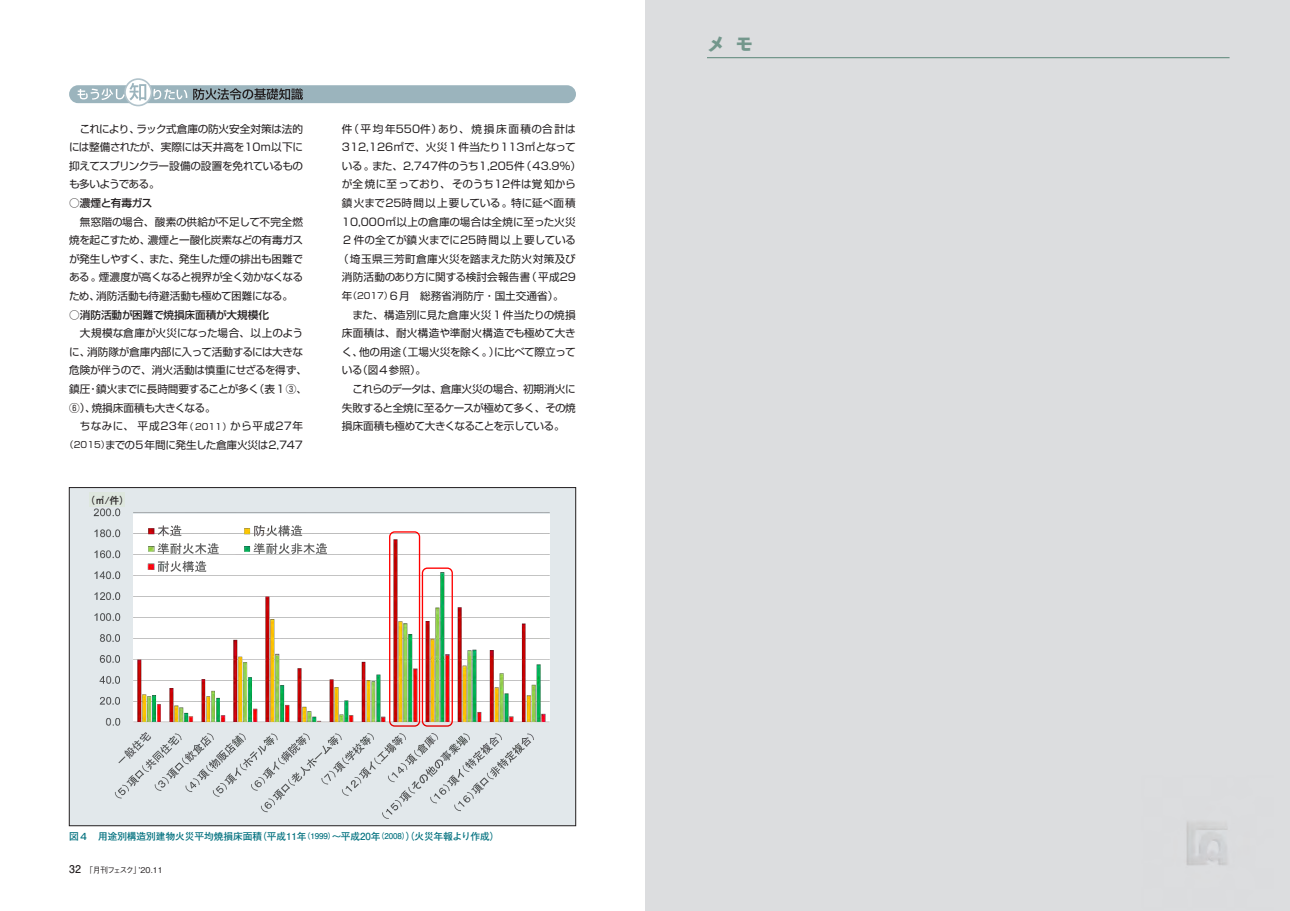
<style>
.page{position:relative;width:1290px;height:911px;background:#fff}
.page>*{position:absolute;margin:0;border:0;box-sizing:border-box;transform-origin:0 0}
.t1{font:800 18.62px "Toppan Bunkyu Midashi Gothic Std N";color:#73978c}
.t2{font:10.62px/18.6px "Shin Go Pr 6 N";letter-spacing:-.015em;color:#231f20;text-align:justify}
.t3{font:10.62px "Shin Go Pr 6 N";letter-spacing:.005em;color:#231f20}
.t4{font:10.62px "Shin Go Pr 6 N";letter-spacing:-.04em;color:#231f20}
.t5{font:10.62px "Shin Go Pr 6 N";letter-spacing:.02em;color:#231f20}
.t6{font:10.62px "Shin Go Pr 6 N";letter-spacing:.04em;color:#231f20}
.t7{font:10.62px "Shin Go Pr 6 N";letter-spacing:-.06em;color:#231f20}
.t8{font:10.62px "Shin Go Pr 6 N";letter-spacing:.01em;color:#231f20}
.t9{font:500 10.62px "Shin Go Pr 6 N";color:#231f20}
.t10{font:500 10.62px "Shin Go Pr 6 N";letter-spacing:-.025em;color:#231f20}
.t11{font:700 9.75px "Futo Go B101 Pr 6 N";letter-spacing:-.01em;color:#01707e}
.t12{font:700 9.75px "Futo Go B101 Pr 6 N";color:#231f20}
.t13{font:500 8px "Gothic BBB Pr 6 N";letter-spacing:-.12em;color:#231f20}
.s1{font-size:8.88px}
.s2{font-size:8px}
.s3{font-family:"Futo Go B101 Pr 6 N";font-weight:700;font-size:10.62px}
</style>
<div class="page">
<div style="left:69px;top:85px;width:507px;height:18px;background:#9bb4bd;border-radius:9px"></div>
<svg style="left:125px;top:79px;width:26px;height:26px"></svg>
<div style="left:124px;top:78px;width:28px;height:28px;border:2px solid #b1c3cb;border-radius:50%"></div>
<svg style="left:78px;top:83px;width:68px;height:17px"></svg>
<svg style="left:153px;top:89px;width:34px;height:10px"></svg>
<svg style="left:193px;top:88px;width:110px;height:12px"></svg>
<div style="left:69px;top:487px;width:507px;height:338px;background:#e2e8eb"></div>
<img style="left:93px;top:508px;width:457px;height:311px">
<div style="left:389px;top:531px;width:31px;height:195px;border:1px solid #f00;border-radius:5px"></div>
<div style="left:422px;top:567px;width:31px;height:159px;border:1px solid #f00;border-radius:5px"></div>
<div style="left:89px;top:493px;width:36px;height:14px;background:#dee7de"></div>
<div style="left:645px;top:0;width:645px;height:911px;background:#dcdddf"></div>
<hr style="left:707px;top:57px;width:522px;height:1px;background:#73978c">
<img style="left:1186px;top:822px;width:41px;height:43px">
<p class="t2" style="left:69px;top:118px;width:235px;text-indent:11px">これにより、ラック式倉庫の防火安全対策は法的には整備されたが、実際には天井高を10ｍ以下に抑えてスプリンクラー設備の設置を免れているものも多いようである。</p>
<p class="t10" style="left:69px;top:194px;width:85px">○濃煙と有毒ガス</p>
<p class="t2" style="left:69px;top:211px;width:235px;text-indent:11px">無窓階の場合、酸素の供給が不足して不完全燃焼を起こすため、濃煙と一酸化炭素などの有毒ガスが発生しやすく、また、発生した煙の排出も困難である。煙濃度が高くなると視界が全く効かなくなるため、消防活動も待避活動も極めて困難になる。</p>
<p class="t9" style="left:69px;top:306px;width:201px">○消防活動が困難で焼損床面積が大規模化</p>
<p class="t2" style="left:69px;top:323px;width:239px;text-align:left;text-indent:11px">大規模な倉庫が火災になった場合、以上のように、消防隊が倉庫内部に入って活動するには大きな危険が伴うので、消火活動は慎重にせざるを得ず、鎮圧・鎮火までに長時間要することが多く（表１③、<br>⑥）、焼損床面積も大きくなる。</p>
<p class="t2" style="left:65px;top:416px;width:240px;text-align:right">ちなみに、平成23年<span class="s1">（ 2011）</span>から平成27年<span class="s1">（2015）</span>までの５年間に発生した倉庫火災は2,747</p>
<p class="t12" style="left:85px;top:492px;width:45px">（㎡/件）</p>
<p class="t5" style="left:342px;top:120px;width:235px">件（平均年550件）あり、焼損床面積の合計は</p>
<p class="t2" style="left:342px;top:137px;width:235px">312,126㎡で、火災１件当たり113㎡となって</p>
<p class="t2" style="left:342px;top:156px;width:241px">いる。また、2,747件のうち1,205件（43.9％）</p>
<p class="t3" style="left:342px;top:176px;width:235px">が全焼に至っており、そのうち12件は覚知から</p>
<p class="t3" style="left:342px;top:194px;width:235px">鎮火まで25時間以上要している。特に延べ面積</p>
<p class="t2" style="left:342px;top:211px;width:235px">10,000㎡以上の倉庫の場合は全焼に至った火災</p>
<p class="t3" style="left:342px;top:231px;width:235px">２件の全てが鎮火までに25時間以上要している</p>
<p class="t6" style="left:338px;top:250px;width:239px">（埼玉県三芳町倉庫火災を踏まえた防火対策及び</p>
<p class="t2" style="left:342px;top:267px;width:235px">消防活動のあり方に関する検討会報告書（平成29</p>
<p class="t2" style="left:342px;top:286px;width:223px">年<span class="s1">（2017）</span>６月　総務省消防庁・国土交通省）。</p>
<p class="t8" style="left:353px;top:306px;width:225px">また、構造別に見た倉庫火災１件当たりの焼損</p>
<p class="t2" style="left:342px;top:323px;width:235px">床面積は、耐火構造や準耐火構造でも極めて大き</p>
<p class="t2" style="left:342px;top:342px;width:235px">く、他の用途（工場火災を除く。）に比べて際立って</p>
<p class="t2" style="left:342px;top:360px;width:86px">いる（図４参照）。</p>
<p class="t2" style="left:353px;top:379px;width:225px">これらのデータは、倉庫火災の場合、初期消火に</p>
<p class="t4" style="left:342px;top:399px;width:235px">失敗すると全焼に至るケースが極めて多く、その焼</p>
<p class="t7" style="left:342px;top:417px;width:224px">損床面積も極めて大きくなることを示している。</p>
<p class="t11" style="left:69px;top:828px;width:432px">図４　用途別構造別建物火災平均焼損床面積（平成11年<span class="s2">（1999）</span>～平成20年<span class="s2">（2008）</span>）（火災年報より作成）</p>
<p class="t13" style="left:69px;top:863px;width:95px"><span class="s3">32</span>　「月刊フェスク」’20.11</p>
<h1 class="t1" style="left:707px;top:30px;width:48px">メモ</h1>
</div>
